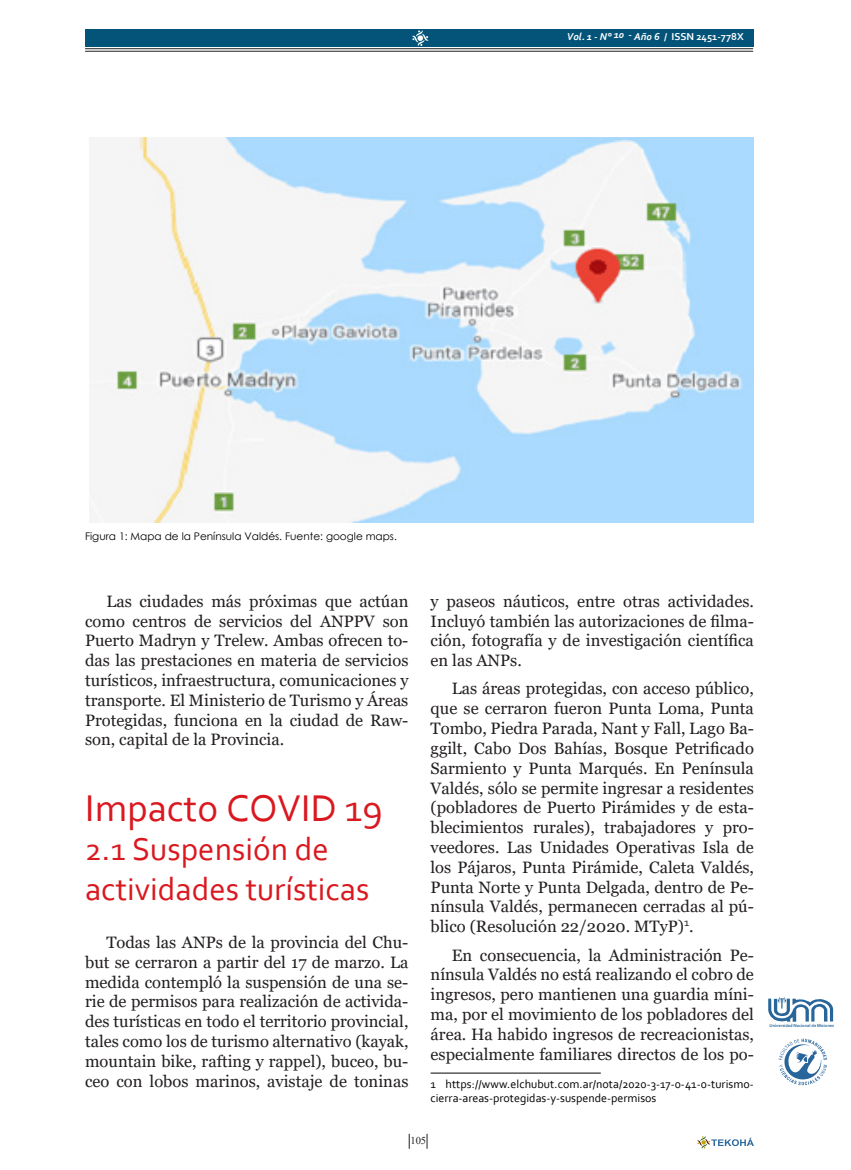
<style>
.page{position:relative;width:851px;height:1170px;background:#fff}
.page>*{position:absolute;margin:0;border:0;box-sizing:border-box;transform-origin:0 0}
.Nuevo_cuerpo_de_text{font:39px "Corbel";color:#d9181f}
.Nuevo_cuerpo_de_text-2{font:33px "Corbel";color:#d9181f}
.Nuevo_cuerpo_de_text-3{font:16.5px/19.8px "Georgia";color:#231f20;text-align:justify}
.Nueva_Nota_al_pie{font:12px/14.4px "Corbel";color:#000}
.Epigrafe{font:10.5px "Century Gothic";color:#000}
.t1{font:italic 700 10.5px "Corbel";color:#fff}
.t2{font:10.5px "Times New Roman";color:#231f20}
.t3{font:700 4.5px "Corbel";color:#27659a}
.s1{font-style:normal}
</style>
<div class="page">
<div style="left:85px;top:29px;width:668px;height:17px;background:#04547a"></div>
<svg style="left:426px;top:1133px;width:1px;height:15px"></svg>
<svg style="left:409px;top:1133px;width:1px;height:15px"></svg>
<hr style="left:85px;top:48px;width:668px;height:1px;background:#231f20">
<hr style="left:85px;top:51px;width:668px;height:1px;background:#231f20">
<svg style="left:412px;top:30px;width:16px;height:16px"></svg>
<svg style="left:768px;top:997px;width:65px;height:25px"></svg>
<svg style="left:778px;top:1038px;width:49px;height:47px"></svg>
<svg style="left:697px;top:1136px;width:56px;height:12px"></svg>
<hr style="left:430px;top:1072px;width:170px;height:1px;background:#231f20">
<img style="left:89px;top:137px;width:664px;height:385px">
<p class="t1" style="left:566px;top:30px;width:178px">Vol. 1 - N° 10 - Año 6 <span class="s1">/ ISSN 2451-778X</span></p>
<p class="Epigrafe" style="left:85px;top:529px;width:313px">Figura 1: Mapa de la Península Valdés. Fuente: google maps.</p>
<p class="Nuevo_cuerpo_de_text-3" style="left:85px;top:591px;width:325px;text-indent:21px">Las ciudades más próximas que actúan como centros de servicios del ANPPV son Puerto Madryn y Trelew. Ambas ofrecen to&shy;das las prestaciones en materia de servicios turísticos, infraestructura, comunicaciones y transporte. El Ministerio de Turismo y Áreas Protegidas, funciona en la ciudad de Raw&shy;son, capital de la Provincia.</p>
<p class="Nuevo_cuerpo_de_text" style="left:85px;top:783px;width:299px">Impacto COVID 19</p>
<p class="Nuevo_cuerpo_de_text-2" style="left:85px;top:828px;width:245px">2.1 Suspensión de</p>
<p class="Nuevo_cuerpo_de_text-2" style="left:85px;top:868px;width:286px">actividades turísticas</p>
<p class="Nuevo_cuerpo_de_text-3" style="left:85px;top:932px;width:325px;text-indent:21px">Todas las ANPs de la provincia del Chu&shy;but se cerraron a partir del 17 de marzo. La medida contempló la suspensión de una se&shy;rie de permisos para realización de activida&shy;des turísticas en todo el territorio provincial, tales como los de turismo alternativo (kayak, mountain bike, rafting y rappel), buceo, bu&shy;ceo con lobos marinos, avistaje de toninas</p>
<p class="Nuevo_cuerpo_de_text-3" style="left:430px;top:591px;width:325px">y paseos náuticos, entre otras actividades.<br>Incluyó también las autorizaciones de filma&shy;ción, fotografía y de investigación científica en las ANPs.</p>
<p class="Nuevo_cuerpo_de_text-3" style="left:430px;top:679px;width:325px;text-indent:21px">Las áreas protegidas, con acceso público, que se cerraron fueron Punta Loma, Punta Tombo, Piedra Parada, Nant y Fall, Lago Ba&shy;ggilt, Cabo Dos Bahías, Bosque Petrificado Sarmiento y Punta Marqués. En Península Valdés, sólo se permite ingresar a residentes (pobladores de Puerto Pirámides y de esta&shy;blecimientos rurales), trabajadores y pro&shy;veedores. Las Unidades Operativas Isla de los Pájaros, Punta Pirámide, Caleta Valdés, Punta Norte y Punta Delgada, dentro de Pe&shy;nínsula Valdés, permanecen cerradas al pú&shy;blico (Resolución 22/2020. MTyP)<sup>1</sup>.</p>
<p class="Nuevo_cuerpo_de_text-3" style="left:430px;top:945px;width:325px;text-indent:21px">En consecuencia, la Administración Pe&shy;nínsula Valdés no está realizando el cobro de ingresos, pero mantienen una guardia míni&shy;ma, por el movimiento de los pobladores del área. Ha habido ingresos de recreacionistas, especialmente familiares directos de los po-</p>
<p class="Nueva_Nota_al_pie" style="left:430px;top:1075px;width:325px">1 https://www.elchubut.com.ar/nota/2020-3-17-0-41-0-turismo&shy;cierra-areas-protegidas-y-suspende-permisos</p>
<p class="t2" style="left:410px;top:1132px;width:17px">105</p>
<p class="t3" style="left:769px;top:1022px;width:66px">Universidad Nacional de Misiones</p>
</div>
